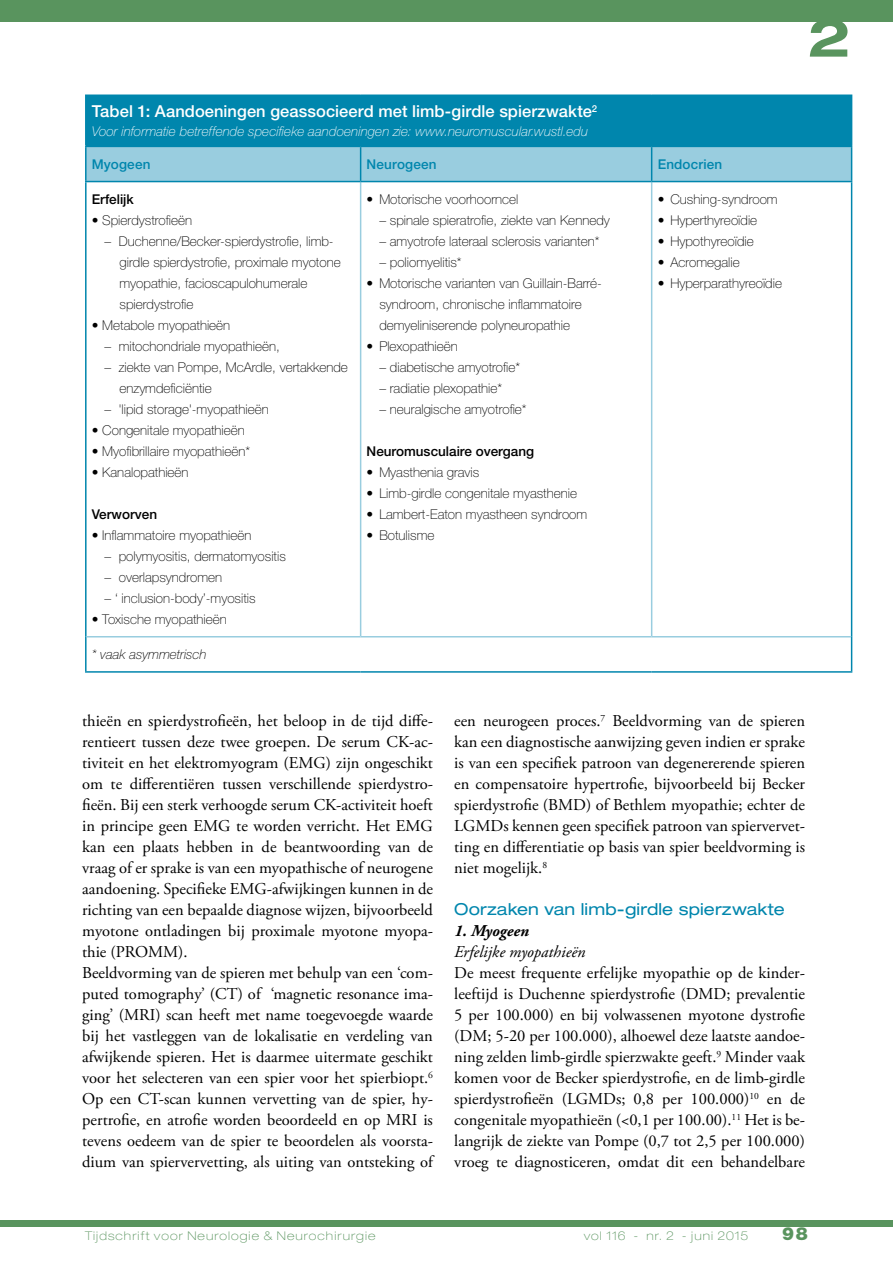
<style>
.page{position:relative;width:893px;height:1263px;background:#fff}
.page>*{position:absolute;margin:0;border:0;box-sizing:border-box;transform-origin:0 0}
.t1{font:700 expanded 52.5px "Helvetica Neue LT Std";color:#59945e}
.t2{font:900 18px "Helvetica Neue LT Std";color:#59945e}
.t3{font:16.5px/21px "Adobe Garamond Pro";color:#000;text-align:justify}
.t4{font:500 16.5px "Helvetica Neue LT Std";letter-spacing:.005em;color:#fff}
.t5{font:expanded 16.5px "Helvetica Neue LT Std";letter-spacing:.005em;color:#0086ad}
.t6{font:italic 16.5px "Adobe Garamond Pro";color:#000}
.t7{font:italic 700 16.5px "Adobe Garamond Pro";color:#000}
.t8{font:100 13.5px/21px "Helvetica Neue LT Std";color:#000}
.t9{font:italic 100 13.5px "Helvetica Neue LT Std";letter-spacing:.01em;color:#fff}
.t10{font:500 13.5px "Helvetica Neue LT Std";color:#000}
.t11{font:500 13.5px "Helvetica Neue LT Std";letter-spacing:.015em;color:#0086ad}
.t12{font:italic 100 13.5px "Helvetica Neue LT Std";color:#000}
.t13{font:100 expanded 12px "Helvetica Neue LT Std";letter-spacing:.09em;color:#59945e}
</style>
<div class="page">
<div style="left:0;top:1220px;width:893px;height:7px;background:#59945e"></div>
<div style="left:0;top:0;width:893px;height:21px;background:#59945e"></div>
<div style="left:86px;top:95px;width:766px;height:51px;background:#0086ad"></div>
<div style="left:87px;top:147px;width:764px;height:34px;background:#99cddf"></div>
<hr style="left:85px;top:95px;width:276px;height:1px;background:#0086ad">
<hr style="left:85px;top:96px;width:2px;height:50px;background:#0086ad">
<hr style="left:85px;top:146px;width:276px;height:1px;background:#0086ad">
<hr style="left:361px;top:146px;width:291px;height:1px;background:#0086ad">
<hr style="left:652px;top:146px;width:200px;height:1px;background:#0086ad">
<hr style="left:85px;top:637px;width:2px;height:34px;background:#0086ad">
<hr style="left:851px;top:637px;width:1px;height:34px;background:#0086ad">
<hr style="left:85px;top:671px;width:276px;height:2px;background:#0086ad">
<hr style="left:361px;top:671px;width:291px;height:2px;background:#0086ad">
<hr style="left:652px;top:671px;width:200px;height:2px;background:#0086ad">
<hr style="left:85px;top:182px;width:2px;height:455px;background:#0086ad">
<hr style="left:851px;top:182px;width:1px;height:455px;background:#0086ad">
<hr style="left:360px;top:182px;width:1px;height:454px;background:#99cddf">
<hr style="left:651px;top:182px;width:1px;height:454px;background:#99cddf">
<hr style="left:87px;top:636px;width:274px;height:1px;background:#99cddf">
<hr style="left:361px;top:636px;width:291px;height:1px;background:#99cddf">
<hr style="left:652px;top:636px;width:199px;height:1px;background:#99cddf">
<hr style="left:85px;top:147px;width:2px;height:34px;background:#0086ad">
<hr style="left:360px;top:147px;width:1px;height:34px;background:#0086ad">
<hr style="left:651px;top:147px;width:1px;height:34px;background:#0086ad">
<hr style="left:851px;top:147px;width:1px;height:34px;background:#0086ad">
<hr style="left:85px;top:181px;width:276px;height:1px;background:#0086ad">
<hr style="left:361px;top:181px;width:291px;height:1px;background:#0086ad">
<hr style="left:652px;top:181px;width:200px;height:1px;background:#0086ad">
<p class="t4" style="left:92px;top:101px;width:507px">Tabel 1: Aandoeningen geassocieerd met limb-girdle spierzwakte<sup>2</sup></p>
<p class="t9" style="left:92px;top:124px;width:498px">Voor informatie betreffende specifieke aandoeningen zie: www.neuromuscular.wustl.edu</p>
<p class="t11" style="left:92px;top:156px;width:60px">Myogeen</p>
<p class="t11" style="left:367px;top:156px;width:72px">Neurogeen</p>
<p class="t11" style="left:658px;top:156px;width:66px">Endocrien</p>
<p class="t10" style="left:92px;top:191px;width:44px">Erfelijk</p>
<p class="t8" style="left:92px;top:210px;width:102px">• Spierdystrofieën</p>
<p class="t8" style="left:120px;top:231px;width:223px;text-indent:-15px">– Duchenne/Becker-spierdystrofie, limb&shy;girdle spierdystrofie, proximale myotone myopathie, facioscapulohumerale spierdystrofie</p>
<p class="t8" style="left:92px;top:315px;width:140px">• Metabole myopathieën</p>
<p class="t8" style="left:105px;top:336px;width:177px">– mitochondriale myopathieën,</p>
<p class="t8" style="left:120px;top:357px;width:230px;text-indent:-15px">– ziekte van Pompe, McArdle, vertakkende enzymdeficiëntie</p>
<p class="t8" style="left:105px;top:399px;width:166px">– 'lipid storage'-myopathieën</p>
<p class="t8" style="left:92px;top:420px;width:155px">• Congenitale myopathieën</p>
<p class="t8" style="left:92px;top:441px;width:160px">• Myofibrillaire myopathieën*</p>
<p class="t8" style="left:92px;top:462px;width:98px">• Kanalopathieën</p>
<p class="t10" style="left:92px;top:506px;width:67px">Verworven</p>
<p class="t8" style="left:92px;top:525px;width:161px">• Inflammatoire myopathieën</p>
<p class="t8" style="left:105px;top:546px;width:183px">– polymyositis, dermatomyositis</p>
<p class="t8" style="left:105px;top:567px;width:119px">– overlapsyndromen</p>
<p class="t8" style="left:105px;top:588px;width:153px">– ‘ inclusion-body’-myositis</p>
<p class="t8" style="left:92px;top:609px;width:137px">• Toxische myopathieën</p>
<p class="t8" style="left:658px;top:189px;width:122px">• Cushing-syndroom</p>
<p class="t8" style="left:658px;top:210px;width:101px">• Hyperthyreoïdie</p>
<p class="t8" style="left:658px;top:231px;width:98px">• Hypothyreoïdie</p>
<p class="t8" style="left:658px;top:252px;width:84px">• Acromegalie</p>
<p class="t8" style="left:658px;top:273px;width:126px">• Hyperparathyreoïdie</p>
<p class="t8" style="left:367px;top:189px;width:153px">• Motorische voorhoorncel</p>
<p class="t8" style="left:379px;top:210px;width:232px">– spinale spieratrofie, ziekte van Kennedy</p>
<p class="t8" style="left:379px;top:231px;width:222px">– amyotrofe lateraal sclerosis varianten*</p>
<p class="t8" style="left:379px;top:252px;width:84px">– poliomyelitis*</p>
<p class="t8" style="left:379px;top:273px;width:224px;text-indent:-13px">• Motorische varianten van Guillain-Barré&shy;syndroom, chronische inflammatoire demyeliniserende polyneuropathie</p>
<p class="t8" style="left:367px;top:336px;width:93px">• Plexopathieën</p>
<p class="t8" style="left:379px;top:357px;width:142px">– diabetische amyotrofie*</p>
<p class="t8" style="left:379px;top:378px;width:124px">– radiatie plexopathie*</p>
<p class="t8" style="left:379px;top:399px;width:149px">– neuralgische amyotrofie*</p>
<p class="t10" style="left:367px;top:443px;width:169px">Neuromusculaire overgang</p>
<p class="t8" style="left:367px;top:462px;width:114px">• Myasthenia gravis</p>
<p class="t8" style="left:367px;top:483px;width:212px">• Limb-girdle congenitale myasthenie</p>
<p class="t8" style="left:367px;top:504px;width:222px">• Lambert-Eaton myastheen syndroom</p>
<p class="t8" style="left:367px;top:525px;width:69px">• Botulisme</p>
<p class="t12" style="left:92px;top:647px;width:116px">* vaak asymmetrisch</p>
<h1 class="t1" style="left:808px;top:5px;width:44px">2</h1>
<p class="t3" style="left:82px;top:711px;width:352px;text-align:left">thieën en spierdystrofieën, het beloop in de tijd diffe&shy;rentieert tussen deze twee groepen. De serum CK-ac&shy;tiviteit en het elektromyogram (EMG) zijn ongeschikt om te differentiëren tussen verschillende spierdystro&shy;fieën. Bij een sterk verhoogde serum CK-activiteit hoeft in principe geen EMG te worden verricht. Het EMG kan een plaats hebben in de beantwoording van de vraag of er sprake is van een myopathische of neurogene aandoening. Specifieke EMG-afwijkingen kunnen in de richting van een bepaalde diagnose wijzen, bijvoorbeeld myotone ontladingen bij proximale myotone myopa&shy;thie (PROMM).<br>Beeldvorming van de spieren met behulp van een ‘com&shy;puted tomography’ (CT) of ‘magnetic resonance ima&shy;ging’ (MRI) scan heeft met name toegevoegde waarde bij het vastleggen van de lokalisatie en verdeling van afwijkende spieren. Het is daarmee uitermate geschikt voor het selecteren van een spier voor het spierbiopt.<sup>6<br></sup>Op een CT-scan kunnen vervetting van de spier, hy&shy;pertrofie, en atrofie worden beoordeeld en op MRI is tevens oedeem van de spier te beoordelen als voorsta&shy;dium van spiervervetting, als uiting van ontsteking of</p>
<p class="t3" style="left:454px;top:711px;width:352px">een neurogeen proces.<sup>7</sup> Beeldvorming van de spieren kan een diagnostische aanwijzing geven indien er sprake is van een specifiek patroon van degenererende spieren en compensatoire hypertrofie, bijvoorbeeld bij Becker spierdystrofie (BMD) of Bethlem myopathie; echter de LGMDs kennen geen specifiek patroon van spiervervet&shy;ting en differentiatie op basis van spier beeldvorming is niet mogelijk.<sup>8</sup></p>
<p class="t5" style="left:454px;top:899px;width:332px">Oorzaken van limb-girdle spierzwakte</p>
<p class="t7" style="left:454px;top:921px;width:76px">1. Myogeen</p>
<p class="t6" style="left:454px;top:942px;width:133px">Erfelijke myopathieën</p>
<p class="t3" style="left:454px;top:963px;width:352px">De meest frequente erfelijke myopathie op de kinder&shy;leeftijd is Duchenne spierdystrofie (DMD; prevalentie 5 per 100.000) en bij volwassenen myotone dystrofie (DM; 5-20 per 100.000), alhoewel deze laatste aandoe&shy;ning zelden limb-girdle spierzwakte geeft.<sup>9</sup> Minder vaak komen voor de Becker spierdystrofie, en de limb-girdle spierdystrofieën (LGMDs; 0,8 per 100.000)<sup>10</sup> en de congenitale myopathieën (&lt;0,1 per 100.00).<sup>11</sup> Het is be&shy;langrijk de ziekte van Pompe (0,7 tot 2,5 per 100.000) vroeg te diagnosticeren, omdat dit een behandelbare</p>
<p class="t13" style="left:85px;top:1228px;width:292px">Tijdschrift voor Neurologie &amp; Neurochirurgie</p>
<p class="t13" style="left:584px;top:1228px;width:166px">vol 116 - nr. 2 - juni 2015</p>
<p class="t2" style="left:782px;top:1222px;width:27px">98</p>
</div>
